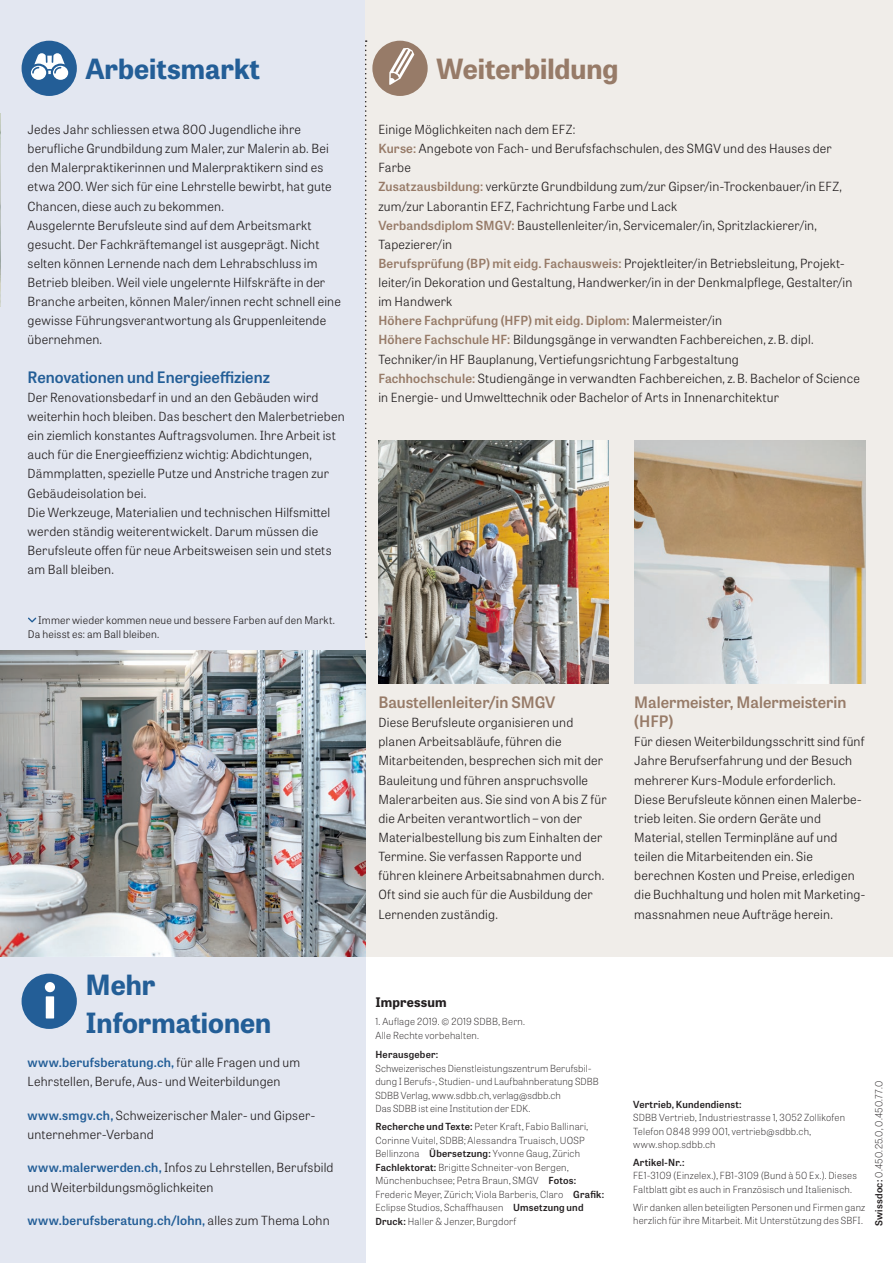
<style>
.page{position:relative;width:893px;height:1263px;background:#fff}
.page>*{position:absolute;margin:0;border:0;box-sizing:border-box;transform-origin:0 0}
._05_Grundschrift{font:700 27.75px/38.2px "Tablet Gothic";color:#235e97}
._03_Titel_A_Farbe_01{font:700 27.75px "Tablet Gothic";color:#977b68}
._03_Titel_A_Farbe_02{font:700 27.75px "Tablet Gothic";color:#235e97}
._04_Untertitel_Farbe{font:600 15.75px/19.2px "Tablet Gothic";color:#977b68}
._04_Untertitel_Farbe-2{font:600 15.75px "Tablet Gothic";color:#235e97}
._10_Impressum_Grunds{font:700 13.2px "Tablet Gothic";letter-spacing:.015em;color:#231f20}
._05_Grundschrift-2{font:300 12.6px/19.2px "Tablet Gothic";letter-spacing:.015em;color:#231f20}
._05_Grundschrift_Spa{font:300 12.6px/19.2px "Tablet Gothic";letter-spacing:.015em;color:#231f20}
._05_Grundschrift_Abs{font:300 12.6px/19.2px "Tablet Gothic";letter-spacing:.015em;color:#231f20}
._05_Grundschrift_Spa-2{font:600 12.6px "Tablet Gothic";letter-spacing:.015em;color:#977b68}
._05_Grundschrift_Abs-2{font:600 12.6px "Tablet Gothic";letter-spacing:.015em;color:#235e97}
._03_Titel_A_Farbe_01-2{font:300 12.6px "Tablet Gothic";letter-spacing:.01em;color:#231f20}
._06_Legende{font:300 10.5px/14.4px "Tablet Gothic";letter-spacing:.015em;color:#231f20}
._10_Impressum_Grunds-2{font:100 9.75px/13.5px "Tablet Gothic";letter-spacing:.02em;color:#231f20}
.s1{font-weight:600;color:#235e97}
.s2{font-weight:300;color:#231f20}
.s3{font-weight:600;color:#977b68}
.s4{font-weight:600}
</style>
<div class="page">
<div style="left:0;top:0;width:366px;height:657px;background:#e3e7f1"></div>
<div style="left:366px;top:0;width:527px;height:957px;background:#f0ede9"></div>
<div style="left:0;top:798px;width:366px;height:465px;background:#e3e7f1"></div>
<div style="left:372px;top:41px;width:56px;height:55px;background:#977b68;border-radius:50%"></div>
<svg style="left:389px;top:48px;width:25px;height:37px"></svg>
<div style="left:22px;top:41px;width:55px;height:55px;background:#235e97;border-radius:50%"></div>
<svg style="left:31px;top:53px;width:37px;height:27px"></svg>
<div style="left:22px;top:974px;width:55px;height:55px;background:#235e97;border-radius:50%"></div>
<div style="left:46px;top:996px;width:8px;height:22px;background:#fff"></div>
<div style="left:45px;top:982px;width:10px;height:10px;background:#fff;border-radius:50%"></div>
<svg style="left:365px;top:40px;width:2px;height:598px"></svg>
<img style="left:0;top:113px;width:1px;height:193px">
<img style="left:378px;top:440px;width:231px;height:243px">
<img style="left:634px;top:440px;width:231px;height:243px">
<img style="left:0;top:651px;width:366px;height:306px">
<svg style="left:28px;top:617px;width:8px;height:5px"></svg>
<p class="_03_Titel_A_Farbe_02" style="left:85px;top:49px;width:176px">Arbeitsmarkt</p>
<p class="_05_Grundschrift-2" style="left:28px;top:119px;width:306px">Jedes Jahr schliessen etwa 800 Jugendliche ihre berufliche Grundbildung zum Maler, zur Malerin ab. Bei den Malerpraktikerinnen und Malerpraktikern sind es etwa 200. Wer sich für eine Lehrstelle bewirbt, hat gute Chancen, diese auch zu bekommen.</p>
<p class="_05_Grundschrift-2" style="left:28px;top:215px;width:315px">Ausgelernte Berufsleute sind auf dem Arbeitsmarkt gesucht. Der Fachkräftemangel ist ausgeprägt. Nicht selten können Lernende nach dem Lehrabschluss im Betrieb bleiben. Weil viele ungelernte Hilfskräfte in der Branche arbeiten, können Maler/innen recht schnell eine gewisse Führungsverantwortung als Gruppenleitende übernehmen.</p>
<p class="_04_Untertitel_Farbe-2" style="left:28px;top:366px;width:244px">Renovationen und Energieeffizienz</p>
<p class="_05_Grundschrift-2" style="left:28px;top:387px;width:319px">Der Renovationsbedarf in und an den Gebäuden wird weiterhin hoch bleiben. Das beschert den Malerbetrieben ein ziemlich konstantes Auftragsvolumen. Ihre Arbeit ist auch für die Energieeffizienz wichtig: Abdichtungen, Dämmplatten, spezielle Putze und Anstriche tragen zur Gebäudeisolation bei.</p>
<p class="_05_Grundschrift-2" style="left:28px;top:502px;width:305px">Die Werkzeuge, Materialien und technischen Hilfsmittel werden ständig weiterentwickelt. Darum müssen die Berufsleute offen für neue Arbeitsweisen sein und stets am Ball bleiben.</p>
<p class="_06_Legende" style="left:28px;top:612px;width:308px;text-indent:10px">Immer wieder kommen neue und bessere Farben auf den Markt.<br>Da heisst es: am Ball bleiben.</p>
<p class="_05_Grundschrift" style="left:85px;top:965px;width:187px">Mehr<br>Informationen</p>
<p class="_05_Grundschrift_Abs" style="left:28px;top:1052px;width:274px"><span class="s1">www.berufsberatung.ch,</span> für alle Fragen und um<br>Lehrstellen, Berufe, Aus- und Weiterbildungen</p>
<p class="_05_Grundschrift_Abs" style="left:28px;top:1105px;width:288px"><span class="s1">www.smgv.ch,</span> Schweizerischer Maler- und Gipser&shy;unternehmer-Verband</p>
<p class="_05_Grundschrift_Abs" style="left:28px;top:1158px;width:307px"><span class="s1">www.malerwerden.ch,</span> Infos zu Lehrstellen, Berufsbild und Weiterbildungsmöglichkeiten</p>
<p class="_05_Grundschrift_Abs-2" style="left:28px;top:1212px;width:304px">www.berufsberatung.ch/lohn, <span class="s2">alles zum Thema Lohn</span></p>
<p class="_03_Titel_A_Farbe_01" style="left:436px;top:49px;width:184px">Weiterbildung</p>
<p class="_03_Titel_A_Farbe_01-2" style="left:378px;top:121px;width:198px">Einige Möglichkeiten nach dem EFZ:</p>
<p class="_05_Grundschrift_Spa" style="left:378px;top:138px;width:455px"><span class="s3">Kurse:</span> Angebote von Fach- und Berufsfachschulen, des SMGV und des Hauses der<br>Farbe</p>
<p class="_05_Grundschrift_Spa" style="left:378px;top:177px;width:465px"><span class="s3">Zusatzausbildung:</span> verkürzte Grundbildung zum/zur Gipser/in-Trockenbauer/in EFZ, zum/zur Laborantin EFZ, Fachrichtung Farbe und Lack</p>
<p class="_05_Grundschrift_Spa" style="left:378px;top:215px;width:440px"><span class="s3">Verbandsdiplom SMGV:</span> Baustellenleiter/in, Servicemaler/in, Spritzlackierer/in,<br>Tapezierer/in</p>
<p class="_05_Grundschrift_Spa" style="left:378px;top:253px;width:475px"><span class="s3">Berufsprüfung (BP) mit eidg. Fachausweis:</span> Projektleiter/in Betriebsleitung, Projekt&shy;leiter/in Dekoration und Gestaltung, Handwerker/in in der Denkmalpflege, Gestalter/in im Handwerk</p>
<p class="_05_Grundschrift_Spa-2" style="left:378px;top:312px;width:345px">Höhere Fachprüfung (HFP) mit eidg. Diplom: <span class="s2">Malermeister/in</span></p>
<p class="_05_Grundschrift_Spa" style="left:378px;top:330px;width:437px"><span class="s3">Höhere Fachschule HF:</span> Bildungsgänge in verwandten Fachbereichen, z. B. dipl.<br>Techniker/in HF Bauplanung, Vertiefungsrichtung Farbgestaltung</p>
<p class="_05_Grundschrift_Spa" style="left:378px;top:368px;width:483px"><span class="s3">Fachhochschule:</span> Studiengänge in verwandten Fachbereichen, z. B. Bachelor of Science in Energie- und Umwelttechnik oder Bachelor of Arts in Innenarchitektur</p>
<p class="_04_Untertitel_Farbe" style="left:378px;top:692px;width:179px">Baustellenleiter/in SMGV</p>
<p class="_05_Grundschrift-2" style="left:378px;top:712px;width:230px">Diese Berufsleute organisieren und planen Arbeitsabläufe, führen die Mitarbeitenden, besprechen sich mit der Bauleitung und führen anspruchsvolle Malerarbeiten aus. Sie sind von A bis Z für die Arbeiten verantwortlich – von der Materialbestellung bis zum Einhalten der Termine. Sie verfassen Rapporte und führen kleinere Arbeitsabnahmen durch.<br>Oft sind sie auch für die Ausbildung der Lernenden zuständig.</p>
<p class="_04_Untertitel_Farbe" style="left:634px;top:692px;width:214px">Malermeister, Malermeisterin (HFP)</p>
<p class="_05_Grundschrift-2" style="left:634px;top:732px;width:233px">Für diesen Weiterbildungsschritt sind fünf Jahre Berufserfahrung und der Besuch mehrerer Kurs-Module erforderlich.<br>Diese Berufsleute können einen Malerbe&shy;trieb leiten. Sie ordern Geräte und Material, stellen Terminpläne auf und teilen die Mitarbeitenden ein. Sie berechnen Kosten und Preise, erledigen die Buchhaltung und holen mit Marketing&shy;massnahmen neue Aufträge herein.</p>
<p class="_10_Impressum_Grunds" style="left:375px;top:993px;width:73px">Impressum</p>
<p class="_10_Impressum_Grunds-2" style="left:375px;top:1014px;width:151px">1. Auflage 2019. © 2019 SDBB, Bern.<br>Alle Rechte vorbehalten.</p>
<p class="_10_Impressum_Grunds-2" style="left:375px;top:1048px;width:225px"><span class="s4">Herausgeber:<br></span>Schweizerisches Dienstleistungszentrum Berufsbil&shy;dung I Berufs-, Studien- und Laufbahnberatung SDBB SDBB Verlag, www.sdbb.ch, verlag@sdbb.ch<br>Das SDBB ist eine Institution der EDK.</p>
<p class="_10_Impressum_Grunds-2" style="left:375px;top:1119px;width:230px"><span class="s4">Recherche und Texte:</span> Peter Kraft, Fabio Ballinari, Corinne Vuitel, SDBB; Alessandra Truaisch, UOSP Bellinzona <span class="s4">Übersetzung:</span> Yvonne Gaug, Zürich <span class="s4">Fachlektorat:</span> Brigitte Schneiter-von Bergen, Münchenbuchsee; Petra Braun, SMGV <span class="s4">Fotos:<br></span>Frederic Meyer, Zürich; Viola Barberis, Claro <span class="s4">Grafik:<br></span>Eclipse Studios, Schaffhausen <span class="s4">Umsetzung und Druck:</span> Haller &amp; Jenzer, Burgdorf</p>
<p class="_10_Impressum_Grunds-2" style="left:633px;top:1097px;width:213px"><span class="s4">Vertrieb, Kundendienst:<br></span>SDBB Vertrieb, Industriestrasse 1, 3052 Zollikofen Telefon 0848 999 001, vertrieb@sdbb.ch, www.shop.sdbb.ch</p>
<p class="_10_Impressum_Grunds-2" style="left:633px;top:1155px;width:225px"><span class="s4">Artikel-Nr.:<br></span>FE1-3109 (Einzelex.), FB1-3109 (Bund à 50 Ex.). Dieses<br>Faltblatt gibt es auch in Französisch und Italienisch.</p>
<p class="_10_Impressum_Grunds-2" style="left:633px;top:1200px;width:234px">Wir danken allen beteiligten Personen und Firmen ganz herzlich für ihre Mitarbeit. Mit Unterstützung des SBFI.</p>
<p class="_10_Impressum_Grunds-2" style="left:872px;top:1226px;width:146px;rotate:-90deg"><span class="s4">Swissdoc:</span> 0.450.25.0, 0.450.77.0</p>
</div>
